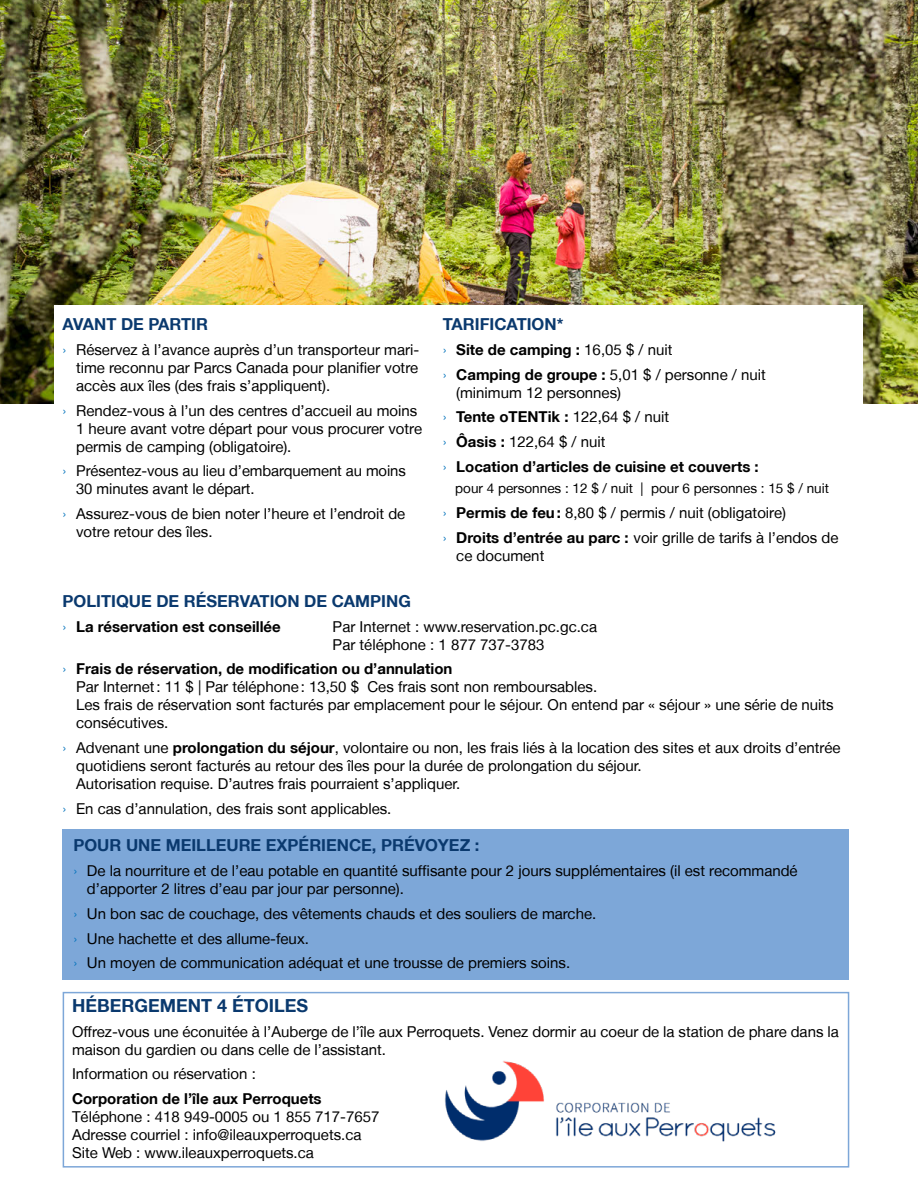
<style>
.page{position:relative;width:918px;height:1188px;background:#fff}
.page>*{position:absolute;margin:0;border:0;box-sizing:border-box;transform-origin:0 0}
.t1{font:700 18px "Helvetica Neue LT";color:#0a396e}
.t2{font:700 16.5px "Helvetica Neue LT";color:#0a396e}
.t3{font:15px/18px "Helvetica Neue LT";color:#000}
.t4{font:700 15px/24.8px "Helvetica Neue LT";color:#000}
.t5{font:13.5px "Helvetica Neue LT";color:#000}
.s1{font-weight:300;color:#0072bc}
.s2{font-weight:400}
.s3{font-weight:700}
</style>
<div class="page">
<img style="left:0;top:0;width:918px;height:404px">
<div style="left:55px;top:306px;width:808px;height:260px;background:#fff"></div>
<div style="left:63px;top:830px;width:786px;height:150px;background:#7da7d8"></div>
<div style="left:63px;top:992px;width:786px;height:176px;background:#fff;border:2px solid #7da7d8"></div>
<img style="left:445px;top:1061px;width:331px;height:81px">
<p class="t2" style="left:63px;top:314px;width:147px">AVANT DE PARTIR</p>
<p class="t3" style="left:76px;top:340px;width:345px;text-align:justify;text-indent:-14px"><span class="s1">›</span> Réservez à l’avance auprès d’un transporteur mari&shy;time reconnu par Parcs Canada pour planifier votre accès aux îles (des frais s’appliquent).</p>
<p class="t3" style="left:76px;top:401px;width:347px;text-indent:-14px"><span class="s1">›</span> Rendez-vous à l’un des centres d’accueil au moins<br>1 heure avant votre départ pour vous procurer votre permis de camping (obligatoire).</p>
<p class="t3" style="left:76px;top:462px;width:331px;text-indent:-14px"><span class="s1">›</span> Présentez-vous au lieu d’embarquement au moins<br>30 minutes avant le départ.</p>
<p class="t3" style="left:76px;top:505px;width:331px;text-indent:-14px"><span class="s1">›</span> Assurez-vous de bien noter l’heure et l’endroit de votre retour des îles.</p>
<p class="t2" style="left:443px;top:314px;width:122px">TARIFICATION*</p>
<p class="t4" style="left:443px;top:337px;width:324px"><span class="s1">›</span> Site de camping : <span class="s2">16,05 $ / nuit<br></span><span class="s1">›</span> Camping de groupe : <span class="s2">5,01 $ / personne / nuit</span></p>
<p class="t4" style="left:443px;top:379px;width:317px;text-indent:14px"><span class="s2">(minimum 12 personnes)<br></span><span class="s1">›</span> Tente oTENTik : <span class="s2">122,64 $ / nuit<br></span><span class="s1">›</span> Ôasis : <span class="s2">122,64 $ / nuit<br></span><span class="s1">›</span> Location d’articles de cuisine et couverts :</p>
<p class="t5" style="left:455px;top:481px;width:375px">pour 4 personnes : 12 $ / nuit | pour 6 personnes : 15 $ / nuit</p>
<p class="t3" style="left:443px;top:500px;width:397px;line-height:24.8px"><span class="s1">›</span> <span class="s3">Permis de feu:</span> 8,80 $ / permis / nuit (obligatoire)<br><span class="s1">›</span> <span class="s3">Droits d’entrée au parc :</span> voir grille de tarifs à l’endos de</p>
<p class="t3" style="left:456px;top:546px;width:90px">ce document</p>
<p class="t2" style="left:63px;top:591px;width:350px">POLITIQUE DE RÉSERVATION DE CAMPING</p>
<p class="t4" style="left:63px;top:614px;width:220px"><span class="s1">›</span> La réservation est conseillée</p>
<p class="t3" style="left:333px;top:617px;width:266px">Par Internet : www.reservation.pc.gc.ca<br>Par téléphone : 1 877 737-3783</p>
<p class="t3" style="left:76px;top:660px;width:759px;text-indent:-14px"><span class="s1">›</span> <span class="s3">Frais de réservation, de modification ou d’annulation<br></span>Par Internet: 11 $ | Par téléphone: 13,50 $ Ces frais sont non remboursables.<br>Les frais de réservation sont facturés par emplacement pour le séjour. On entend par « séjour » une série de nuits consécutives.</p>
<p class="t3" style="left:76px;top:739px;width:766px;text-indent:-14px"><span class="s1">›</span> Advenant une <span class="s3">prolongation du séjour</span>, volontaire ou non, les frais liés à la location des sites et aux droits d’entrée quotidiens seront facturés au retour des îles pour la durée de prolongation du séjour.<br>Autorisation requise. D’autres frais pourraient s’appliquer.</p>
<p class="t3" style="left:63px;top:799px;width:330px"><span class="s1">›</span> En cas d’annulation, des frais sont applicables.</p>
<p class="t2" style="left:73px;top:835px;width:408px">POUR UNE MEILLEURE EXPÉRIENCE, PRÉVOYEZ :</p>
<p class="t3" style="left:87px;top:861px;width:712px;text-indent:-14px"><span class="s1">›</span> De la nourriture et de l’eau potable en quantité suffisante pour 2 jours supplémentaires (il est recommandé d’apporter 2 litres d’eau par jour par personne).</p>
<p class="t3" style="left:73px;top:901px;width:524px;line-height:24.8px"><span class="s1">›</span> Un bon sac de couchage, des vêtements chauds et des souliers de marche. <span class="s1">›</span> Une hachette et des allume-feux.<br><span class="s1">›</span> Un moyen de communication adéquat et une trousse de premiers soins.</p>
<p class="t1" style="left:72px;top:994px;width:237px">HÉBERGEMENT 4 ÉTOILES</p>
<p class="t3" style="left:72px;top:1022px;width:768px">Offrez-vous une éconuitée à l’Auberge de l’île aux Perroquets. Venez dormir au coeur de la station de phare dans la maison du gardien ou dans celle de l’assistant.</p>
<p class="t3" style="left:72px;top:1065px;width:185px">Information ou réservation :</p>
<p class="t4" style="left:72px;top:1086px;width:251px">Corporation de l’île aux Perroquets</p>
<p class="t3" style="left:72px;top:1108px;width:309px">Téléphone : 418 949-0005 ou 1 855 717-7657<br>Adresse courriel : info@ileauxperroquets.ca<br>Site Web : www.ileauxperroquets.ca</p>
</div>
